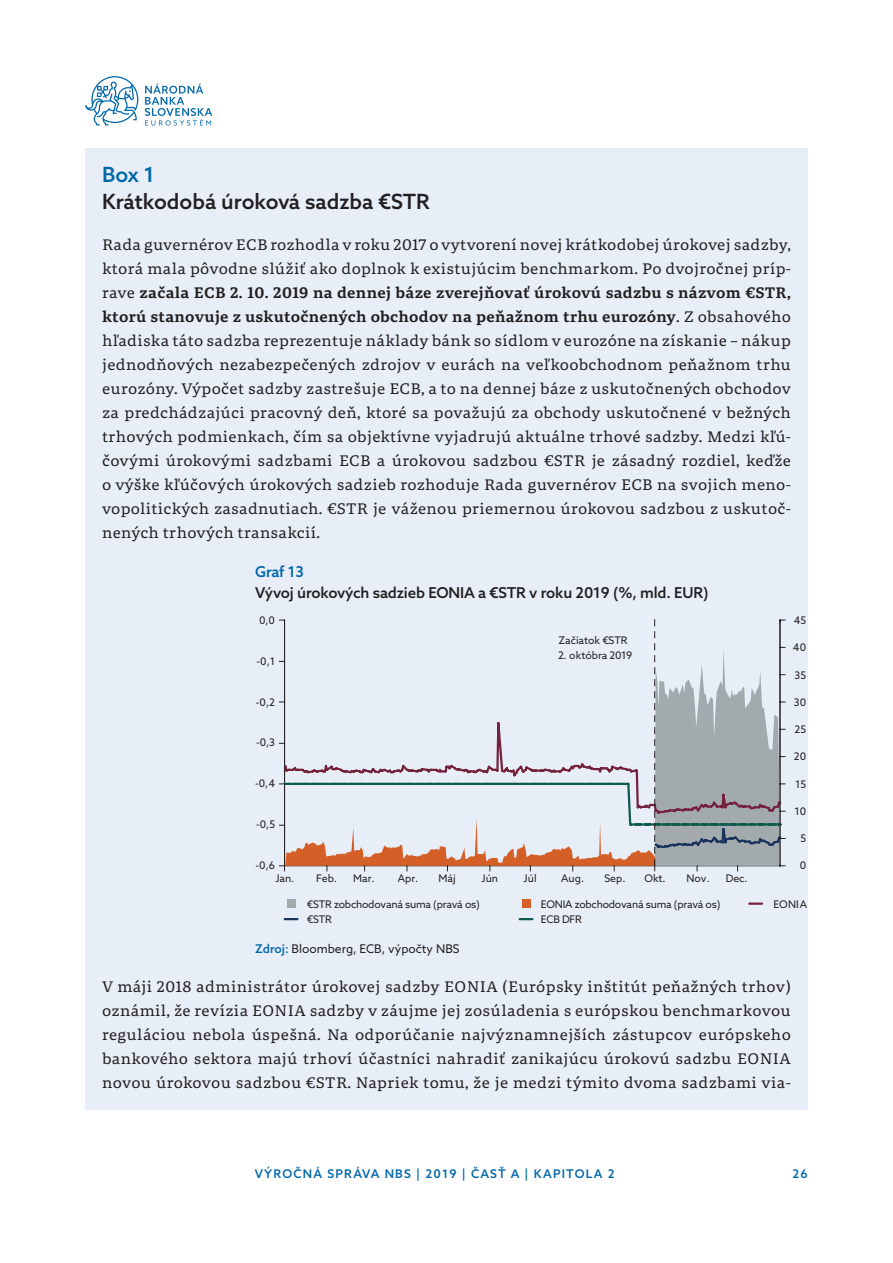
<style>
.page{position:relative;width:893px;height:1263px;background:#fff}
.page>*{position:absolute;margin:0;border:0;box-sizing:border-box;transform-origin:0 0}
.Box_nadpis{font:500 21px "Azo Sans";color:#231f20}
.Box_cislo{font:500 21px "Azo Sans";color:#0067aa}
.Box_text{font:15px/24px "Portada Text";letter-spacing:.02em;color:#231f20;text-align:justify}
.graf_nadpis{font:500 15px/21px "Azo Sans";letter-spacing:-.01em;color:#231f20}
.t1{font:500 12px "Azo Sans";letter-spacing:.1em;color:#0067aa}
.graf_zdroj{font:12px "Azo Sans";color:#231f20}
.t2{font:10.5px/15px "Azo Sans";letter-spacing:-.02em;color:#231f20}
.t3{font:10.5px "Azo Sans";color:#231f20}
.s1{font-family:"Portada Text Sb"}
.s2{color:#0067aa}
.s3{font-weight:500;color:#0067aa}
</style>
<div class="page">
<svg style="left:145px;top:83px;width:67px;height:43px"></svg>
<svg style="left:85px;top:76px;width:53px;height:49px"></svg>
<div style="left:85px;top:149px;width:723px;height:961px;background:#e8eef7"></div>
<svg style="left:520px;top:918px;width:12px;height:2px"></svg>
<div style="left:287px;top:900px;width:8px;height:8px;background:#a2aaad"></div>
<div style="left:522px;top:900px;width:8px;height:8px;background:#d46027"></div>
<svg style="left:285px;top:918px;width:12px;height:2px"></svg>
<svg style="left:749px;top:902px;width:13px;height:3px"></svg>
<svg style="left:279px;top:620px;width:506px;height:251px"></svg>
<p class="Box_cislo" style="left:102px;top:161px;width:54px">Box 1</p>
<p class="Box_nadpis" style="left:102px;top:188px;width:329px">Krátkodobá úroková sadzba €STR</p>
<p class="Box_text" style="left:102px;top:232px;width:690px">Rada guvernérov ECB rozhodla v roku 2017 o vytvorení novej krátkodobej úrokovej sadzby, ktorá mala pôvodne slúžiť ako doplnok k existujúcim benchmarkom. Po dvojročnej príp&shy;rave <span class="s1">začala ECB 2. 10. 2019 na dennej báze zverejňovať úrokovú sadzbu s názvom €STR, ktorú stanovuje z uskutočnených obchodov na peňažnom trhu eurozóny</span>. Z obsahového hľadiska táto sadzba reprezentuje náklady bánk so sídlom v eurozóne na získanie – nákup jednodňových nezabezpečených zdrojov v eurách na veľkoobchodnom peňažnom trhu eurozóny. Výpočet sadzby zastrešuje ECB, a to na dennej báze z uskutočnených obchodov za predchádzajúci pracovný deň, ktoré sa považujú za obchody uskutočnené v bežných trhových podmienkach, čím sa objektívne vyjadrujú aktuálne trhové sadzby. Medzi kľú&shy;čovými úrokovými sadzbami ECB a úrokovou sadzbou €STR je zásadný rozdiel, keďže o výške kľúčových úrokových sadzieb rozhoduje Rada guvernérov ECB na svojich meno&shy;vopolitických zasadnutiach. €STR je váženou priemernou úrokovou sadzbou z uskutoč&shy;nených trhových transakcií.</p>
<p class="graf_nadpis" style="left:255px;top:561px;width:455px"><span class="s2">Graf 13<br></span>Vývoj úrokových sadzieb EONIA a €STR v roku 2019 (%, mld. EUR)</p>
<p class="t2" style="left:259px;top:613px;width:18px">0,0</p>
<p class="t2" style="left:256px;top:653px;width:20px">-0,1</p>
<p class="t2" style="left:256px;top:694px;width:21px">-0,2</p>
<p class="t2" style="left:256px;top:735px;width:21px">-0,3</p>
<p class="t2" style="left:255px;top:776px;width:21px">-0,4</p>
<p class="t2" style="left:256px;top:817px;width:20px">-0,5</p>
<p class="t2" style="left:256px;top:857px;width:21px">-0,6</p>
<p class="t2" style="left:307px;top:897px;width:174px">€STR zobchodovaná suma (pravá os) €STR</p>
<p class="t2" style="left:541px;top:897px;width:181px">EONIA zobchodovaná suma (pravá os)<br>ECB DFR</p>
<p class="t2" style="left:773px;top:896px;width:35px">EONIA</p>
<p class="t2" style="left:794px;top:613px;width:14px">45</p>
<p class="t2" style="left:793px;top:640px;width:15px">40</p>
<p class="t2" style="left:795px;top:667px;width:13px">35</p>
<p class="t2" style="left:794px;top:694px;width:14px">30</p>
<p class="t2" style="left:794px;top:722px;width:13px">25</p>
<p class="t2" style="left:794px;top:749px;width:14px">20</p>
<p class="t2" style="left:795px;top:776px;width:13px">15</p>
<p class="t2" style="left:794px;top:803px;width:13px">10</p>
<p class="t2" style="left:800px;top:831px;width:7px">5</p>
<p class="t2" style="left:800px;top:858px;width:8px">0</p>
<p class="t3" style="left:558px;top:633px;width:71px">Začiatok €STR</p>
<p class="t2" style="left:558px;top:648px;width:76px">2. októbra 2019</p>
<p class="t2" style="left:275px;top:871px;width:21px">Jan.</p>
<p class="t2" style="left:316px;top:871px;width:22px">Feb.</p>
<p class="t2" style="left:353px;top:871px;width:23px">Mar.</p>
<p class="t2" style="left:398px;top:871px;width:22px">Apr.</p>
<p class="t2" style="left:438px;top:871px;width:19px">Máj</p>
<p class="t2" style="left:482px;top:871px;width:18px">Jún</p>
<p class="t2" style="left:524px;top:871px;width:14px">Júl</p>
<p class="t2" style="left:561px;top:871px;width:24px">Aug.</p>
<p class="t2" style="left:604px;top:871px;width:23px">Sep.</p>
<p class="t2" style="left:644px;top:871px;width:23px">Okt.</p>
<p class="t2" style="left:686px;top:871px;width:25px">Nov.</p>
<p class="t2" style="left:726px;top:871px;width:23px">Dec.</p>
<p class="graf_zdroj" style="left:255px;top:941px;width:206px"><span class="s3">Zdroj:</span> Bloomberg, ECB, výpočty NBS</p>
<p class="Box_text" style="left:102px;top:974px;width:690px">V máji 2018 administrátor úrokovej sadzby EONIA (Európsky inštitút peňažných trhov) oznámil, že revízia EONIA sadzby v záujme jej zosúladenia s európskou benchmarkovou reguláciou nebola úspešná. Na odporúčanie najvýznamnejších zástupcov európskeho bankového sektora majú trhoví účastníci nahradiť zanikajúcu úrokovú sadzbu EONIA novou úrokovou sadzbou €STR. Napriek tomu, že je medzi týmito dvoma sadzbami via-</p>
<p class="t1" style="left:255px;top:1166px;width:361px">VÝROČNÁ SPRÁVA NBS | 2019 | ČASŤ A | KAPITOLA 2</p>
<p class="t1" style="left:792px;top:1166px;width:17px">26</p>
</div>
